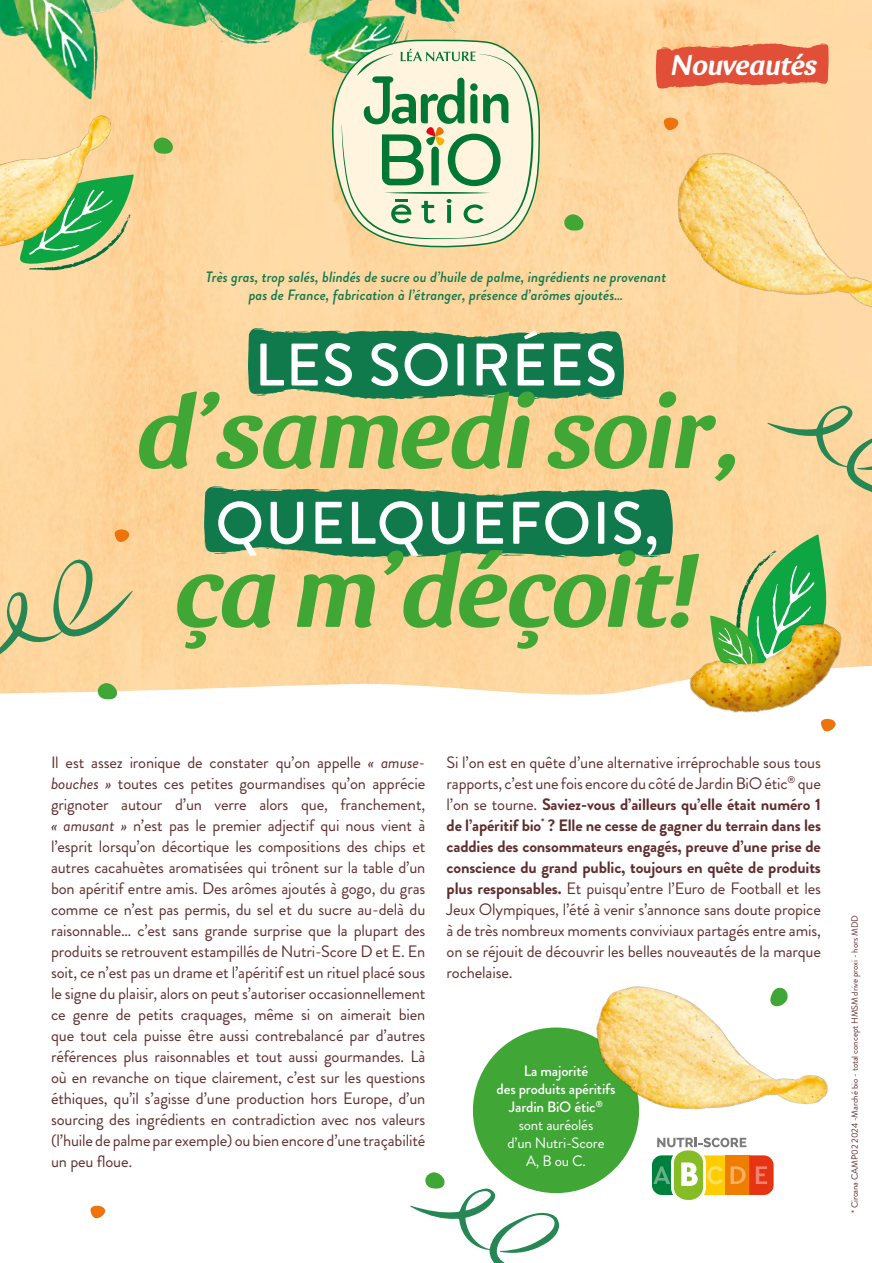
<style>
.page{position:relative;width:872px;height:1263px;background:#fff}
.page>*{position:absolute;margin:0;border:0;box-sizing:border-box;transform-origin:0 0}
.t1{font:italic 500 100.5px "Pakajin";letter-spacing:-.02em;color:#40a636}
.t2{font:500 60px "Brandon Grotesque";letter-spacing:.02em;color:#fff}
.t3{font:italic 500 27.9px "Pakajin";letter-spacing:-.02em;color:#fff}
.t4{font:16.5px/21px "Brandon Grotesque";letter-spacing:-.01em;color:#612e2e;text-align:justify}
.t5{font:italic 500 15px/18px "Brandon Grotesque";color:#117a4c;text-align:center}
.t6{font:500 15px/18px "Brandon Grotesque";letter-spacing:-.01em;color:#fff;text-align:center}
.t7{font:9px "Brandon Grotesque";letter-spacing:-.01em;color:#612e2e}
.s1{font-style:italic}
.s2{font-weight:700}
.s3{font-weight:400}
</style>
<div class="page">
<img style="left:0;top:0;width:872px;height:650px">
<svg style="left:0;top:650px;width:618px;height:50px;fill:#fed7a1"></svg>
<svg style="left:20px;top:174px;width:114px;height:96px;background:#cfc78c"></svg>
<svg style="left:0;top:559px;width:133px;height:107px;background:#e2cc95"></svg>
<svg style="left:767px;top:405px;width:105px;height:93px;background:#e1cc95"></svg>
<svg style="left:153px;top:138px;width:21px;height:16px"></svg>
<svg style="left:564px;top:214px;width:20px;height:17px"></svg>
<svg style="left:114px;top:529px;width:16px;height:13px"></svg>
<svg style="left:655px;top:43px;width:173px;height:36px;background:#e45c42"></svg>
<svg style="left:248px;top:328px;width:377px;height:73px;background:#328657"></svg>
<img style="left:0;top:0;width:476px;height:104px">
<svg style="left:325px;top:38px;width:215px;height:212px;background:#d7d3a1"></svg>
<svg style="left:342px;top:49px;width:191px;height:190px;background:#ccdab8"></svg>
<img style="left:635px;top:79px;width:237px;height:319px">
<img style="left:0;top:95px;width:127px;height:166px">
<svg style="left:204px;top:486px;width:470px;height:73px;background:#328656"></svg>
<img style="left:618px;top:512px;width:254px;height:207px">
<svg style="left:98px;top:683px;width:20px;height:16px"></svg>
<svg style="left:410px;top:1172px;width:150px;height:91px"></svg>
<svg style="left:90px;top:1206px;width:16px;height:12px"></svg>
<svg style="left:821px;top:719px;width:15px;height:13px"></svg>
<div style="left:473px;top:1027px;width:166px;height:166px;background:#40a636;border-radius:50%"></div>
<img style="left:550px;top:986px;width:278px;height:231px">
<svg style="left:769px;top:987px;width:19px;height:19px"></svg>
<h3 class="t3" style="left:671px;top:49px;width:148px">Nouveautés</h3>
<p class="t5" style="left:206px;top:268px;width:462px">Très gras, trop salés, blindés de sucre ou d’huile de palme, ingrédients ne provenant pas de France, fabrication à l’étranger, présence d’arômes ajoutés…</p>
<h2 class="t2" style="left:254px;top:323px;width:364px">LES SOIRÉES</h2>
<h1 class="t1" style="left:137px;top:375px;width:601px">d’samedi soir,</h1>
<h2 class="t2" style="left:215px;top:482px;width:445px">QUELQUEFOIS,</h2>
<h1 class="t1" style="left:175px;top:534px;width:525px">ça m’déçoit!</h1>
<p class="t4" style="left:51px;top:752px;width:376px">Il est assez ironique de constater qu’on appelle <span class="s1">« amuse&shy;bouches »</span> toutes ces petites gourmandises qu’on apprécie grignoter autour d’un verre alors que, franchement, <span class="s1">« amusant »</span> n’est pas le premier adjectif qui nous vient à l’esprit lorsqu’on décortique les compositions des chips et autres cacahuètes aromatisées qui trônent sur la table d’un bon apéritif entre amis. Des arômes ajoutés à gogo, du gras comme ce n’est pas permis, du sel et du sucre au-delà du raisonnable… c’est sans grande surprise que la plupart des produits se retrouvent estampillés de Nutri-Score D et E. En soit, ce n’est pas un drame et l’apéritif est un rituel placé sous le signe du plaisir, alors on peut s’autoriser occasionnellement ce genre de petits craquages, même si on aimerait bien que tout cela puisse être aussi contrebalancé par d’autres références plus raisonnables et tout aussi gourmandes. Là où en revanche on tique clairement, c’est sur les questions éthiques, qu’il s’agisse d’une production hors Europe, d’un sourcing des ingrédients en contradiction avec nos valeurs (l’huile de palme par exemple) ou bien encore d’une traçabilité un peu floue.</p>
<p class="t4" style="left:446px;top:752px;width:376px">Si l’on est en quête d’une alternative irréprochable sous tous rapports, c’est une fois encore du côté de Jardin BiO étic<sup>®</sup> que l’on se tourne. <span class="s2">Saviez-vous d’ailleurs qu’elle était numéro 1 de l’apéritif bio</span><sup>*</sup> <span class="s2">? Elle ne cesse de gagner du terrain dans les caddies des consommateurs engagés, preuve d’une prise de conscience du grand public, toujours en quête de produits plus responsables.</span> Et puisqu’entre l’Euro de Football et les Jeux Olympiques, l’été à venir s’annonce sans doute propice à de très nombreux moments conviviaux partagés entre amis, on se réjouit de découvrir les belles nouveautés de la marque rochelaise.</p>
<p class="t6" style="left:496px;top:1061px;width:120px">La majorité<br>des produits apéritifs<br>Jardin BiO étic<sup>® </sup><span class="s3">sont auréolés<br>d’un Nutri-Score<br>A, B ou C.</span></p>
<p class="t7" style="left:848px;top:1213px;width:299px;rotate:-90deg">* Circana CAMP02 2024 -Marché bio - total concept HMSM drive proxi - hors MDD</p>
</div>
